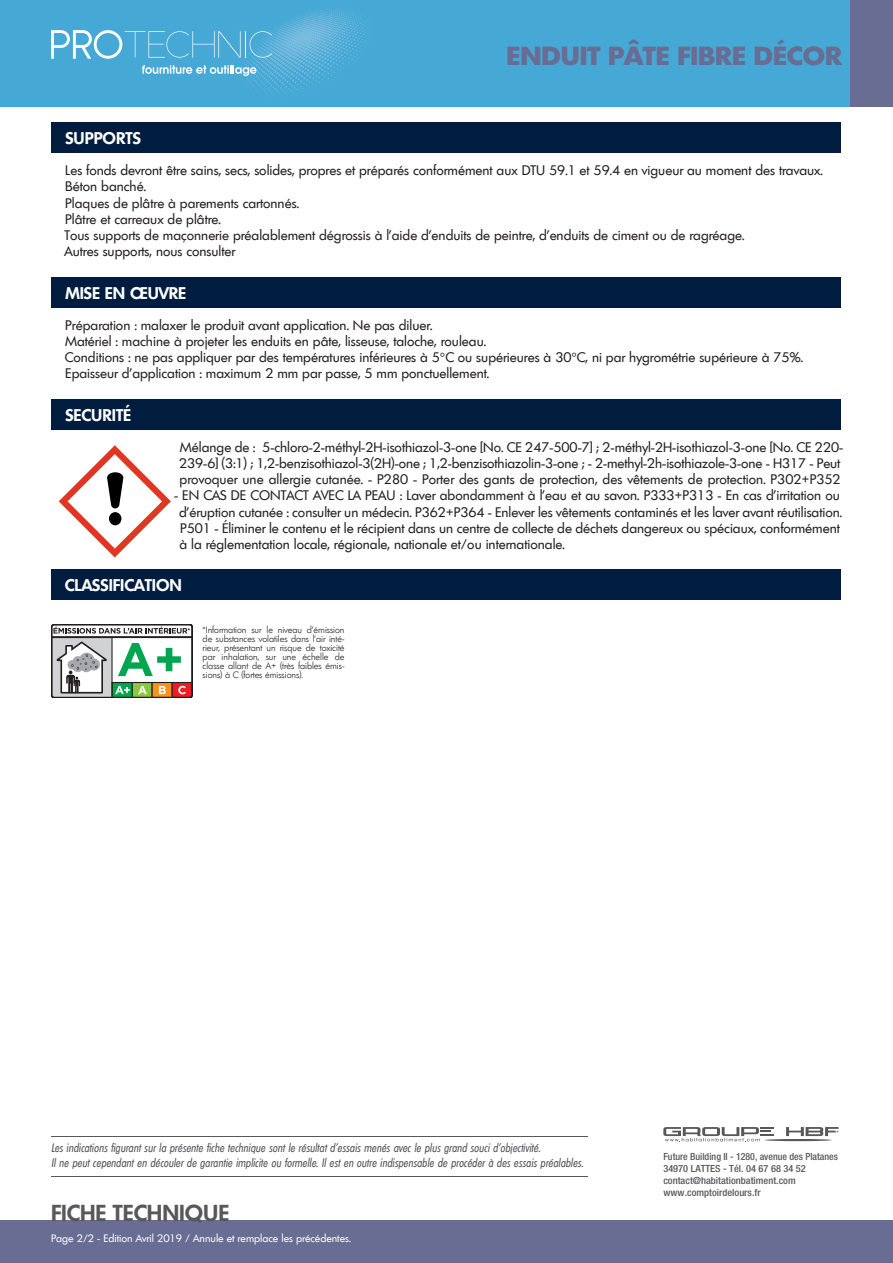
<style>
.page{position:relative;width:893px;height:1263px;background:#fff}
.page>*{position:absolute;margin:0;border:0;box-sizing:border-box;transform-origin:0 0}
.t1{font:800 25.5px "Limerick";color:#696c93;scale:1.07 1}
.t2{font:600 22.5px "Limerick";color:#57585a}
.t3{font:600 16.5px "Limerick";color:#fff}
.t4{font:13.5px/16.2px "Limerick";color:#231f20}
.t5{font:italic condensed 12px/15px "Limerick";color:#57585a;scale:.95 1}
.t6{font:10.5px "Limerick";color:#fff}
.t7{font:500 condensed 9.9px/11.9px "Helvetica Neue";color:#57585a}
.t8{font:300 9px/9px "Limerick";color:#231f20;text-align:justify}
.s1{font-family:"Helvetica"}
</style>
<div class="page">
<div style="left:0;top:0;width:893px;height:106px;background:#46a9d5"></div>
<img style="left:245px;top:8px;width:127px;height:88px">
<div style="left:0;top:1220px;width:893px;height:43px;background:#696c93"></div>
<hr style="left:51px;top:1176px;width:537px;height:1px;background:#57585a">
<hr style="left:51px;top:1136px;width:537px;height:1px;background:#57585a">
<div style="left:850px;top:0;width:43px;height:106px;background:#696c93"></div>
<hr style="left:765px;top:1139px;width:67px;height:2px;background:#57585a;border-radius:50%">
<svg style="left:663px;top:1127px;width:111px;height:15px"></svg>
<svg style="left:786px;top:1127px;width:53px;height:9px"></svg>
<svg style="left:142px;top:65px;width:114px;height:11px"></svg>
<svg style="left:51px;top:30px;width:221px;height:29px"></svg>
<div style="left:51px;top:123px;width:790px;height:30px;background:#001d3f"></div>
<div style="left:51px;top:277px;width:790px;height:30px;background:#001d3f"></div>
<div style="left:51px;top:399px;width:790px;height:30px;background:#001d3f"></div>
<div style="left:51px;top:570px;width:790px;height:30px;background:#001d3f"></div>
<svg style="left:51px;top:624px;width:142px;height:73px"></svg>
<svg style="left:59px;top:445px;width:112px;height:112px"></svg>
<h1 class="t1" style="left:507px;top:39px;width:315px">ENDUIT PÂTE FIBRE DÉCOR</h1>
<p class="t3" style="left:65px;top:128px;width:77px">SUPPORTS</p>
<p class="t4" style="left:65px;top:162px;width:760px">Les fonds devront être sains, secs, solides, propres et préparés conformément aux DTU 59.1 et 59.4 en vigueur au moment des travaux.<br>Béton banché.<br>Plaques de plâtre à parements cartonnés.<br>Plâtre et carreaux de plâtre.<br>Tous supports de maçonnerie préalablement dégrossis à l’aide d’enduits de peintre, d’enduits de ciment ou de ragréage.<br>Autres supports, nous consulter</p>
<p class="t3" style="left:65px;top:282px;width:122px">MISE EN ŒUVRE</p>
<p class="t4" style="left:65px;top:317px;width:740px">Préparation : malaxer le produit avant application. Ne pas diluer.<br>Matériel : machine à projeter les enduits en pâte, lisseuse, taloche, rouleau.<br>Conditions : ne pas appliquer par des températures inférieures à 5<span class="s1">°</span>C ou supérieures à 30<span class="s1">°</span>C, ni par hygrométrie supérieure à 75%.<br>Epaisseur d’application : maximum 2 mm par passe, 5 mm ponctuellement.</p>
<p class="t3" style="left:65px;top:404px;width:67px">SECURITÉ</p>
<p class="t4" style="left:179px;top:439px;width:665px">Mélange de : 5-chloro-2-méthyl-2H-isothiazol-3-one [No. CE 247-500-7] ; 2-méthyl-2H-isothiazol-3-one [No. CE 220-<br>239-6] (3:1) ; 1,2-benzisothiazol-3(2H)-one ; 1,2-benzisothiazolin-3-one ; - 2-methyl-2h-isothiazole-3-one - H317 - Peut provoquer une allergie cutanée. - P280 - Porter des gants de protection, des vêtements de protection. P302+P352</p>
<p class="t4" style="left:179px;top:487px;width:664px;text-indent:-5px">- EN CAS DE CONTACT AVEC LA PEAU : Laver abondamment à l’eau et au savon. P333+P313 - En cas d’irritation ou d’éruption cutanée : consulter un médecin. P362+P364 - Enlever les vêtements contaminés et les laver avant réutilisation.<br>P501 - Éliminer le contenu et le récipient dans un centre de collecte de déchets dangereux ou spéciaux, conformément à la réglementation locale, régionale, nationale et/ou internationale.</p>
<p class="t3" style="left:65px;top:575px;width:118px">CLASSIFICATION</p>
<p class="t8" style="left:203px;top:625px;width:143px">*Information sur le niveau d’émission de substances volatiles dans l’air inté&shy;rieur, présentant un risque de toxicité par inhalation, sur une échelle de classe allant de A+ (très faibles émis&shy;sions) à C (fortes émissions).</p>
<p class="t5" style="left:51px;top:1141px;width:562px">Les indications figurant sur la présente fiche technique sont le résultat d’essais menés avec le plus grand souci d’objectivité.<br>Il ne peut cependant en découler de garantie implicite ou formelle. Il est en outre indispensable de procéder à des essais préalables.</p>
<h2 class="t2" style="left:51px;top:1198px;width:180px">FICHE TECHNIQUE</h2>
<p class="t6" style="left:51px;top:1231px;width:301px">Page 2/2 - Edition Avril 2019 / Annule et remplace les précédentes.</p>
<p class="t7" style="left:663px;top:1150px;width:176px">Future Building II - 1280, avenue des Platanes 34970 LATTES - Tél. 04 67 68 34 52 contact@habitationbatiment.com www.comptoirdelours.fr</p>
</div>
